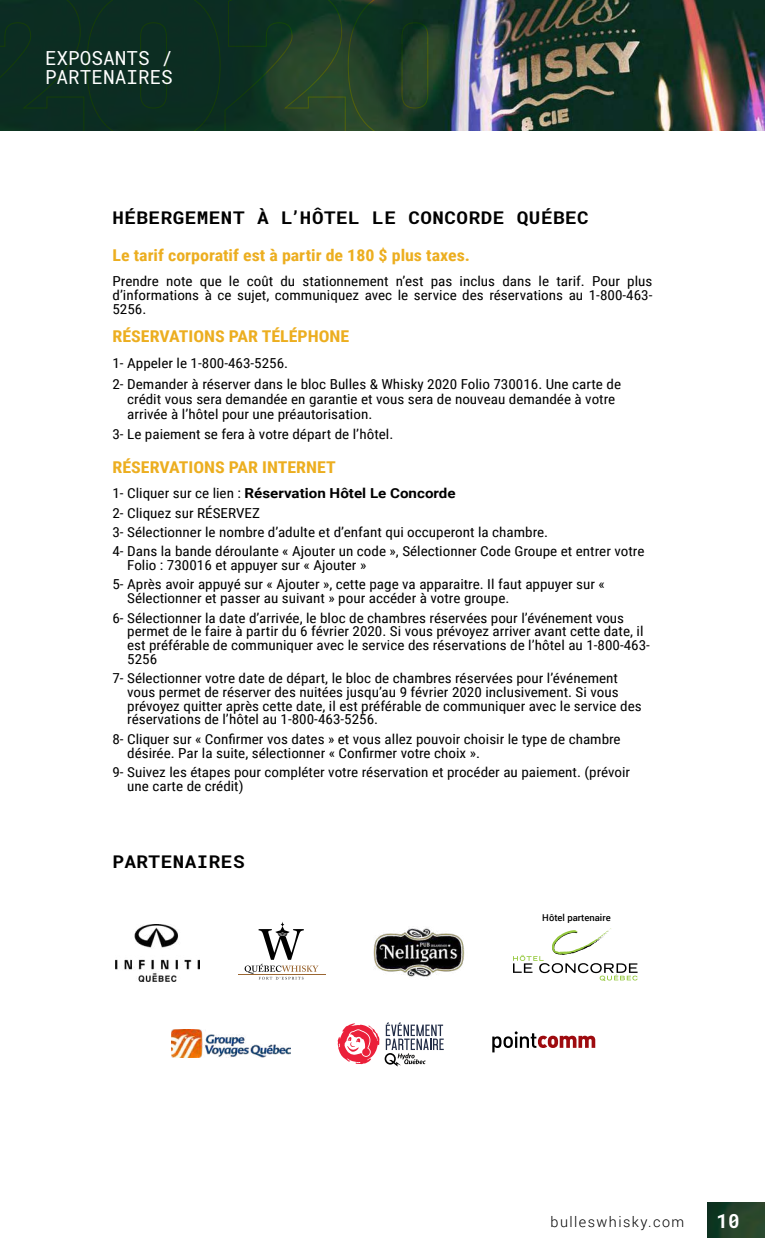
<style>
.page{position:relative;width:765px;height:1260px;background:#fff}
.page>*{position:absolute;margin:0;border:0;box-sizing:border-box;transform-origin:0 0}
.t1{font:19.38px/18.9px "Roboto Mono";color:#fff}
.t2{font:700 19.38px "Roboto Mono";color:#fff}
.t3{font:700 17.5px "Roboto Mono";letter-spacing:.025em;color:#000;scale:1.1 1}
.t4{font:700 16.25px "Roboto Condensed";color:#ecae20;scale:1.1 1}
.t5{font:300 14.38px "Roboto";letter-spacing:.1em;color:#000}
.t6{font:13.75px/13.8px "Roboto Condensed";color:#000;scale:1.1 1}
.t7{font:700 13.75px "Roboto";color:#000;scale:1.1 1}
.t8{font:500 9.38px "Roboto";color:#000}
.s1{font-family:"Roboto Condensed";font-weight:400}
</style>
<div class="page">
<img style="left:449px;top:0;width:316px;height:131px">
<svg style="left:0;top:0;width:449px;height:131px;background:#133422"></svg>
<img style="left:707px;top:1202px;width:58px;height:36px">
<img style="left:172px;top:1029px;width:119px;height:29px">
<svg style="left:492px;top:1031px;width:103px;height:21px"></svg>
<hr style="left:239px;top:975px;width:87px;height:1px;background:#9a6632">
<svg style="left:245px;top:921px;width:73px;height:59px"></svg>
<img style="left:373px;top:928px;width:92px;height:49px">
<img style="left:115px;top:925px;width:84px;height:56px">
<svg style="left:338px;top:1022px;width:106px;height:45px"></svg>
<svg style="left:513px;top:928px;width:125px;height:53px"></svg>
<h1 class="t1" style="left:45px;top:48px;width:129px">EXPOSANTS /<br>PARTENAIRES</h1>
<p class="t3" style="left:112px;top:206px;width:434px">HÉBERGEMENT À L’HÔTEL LE CONCORDE QUÉBEC</p>
<p class="t4" style="left:112px;top:244px;width:327px">Le tarif corporatif est à partir de 180 $ plus taxes.</p>
<p class="t6" style="left:112px;top:274px;width:492px;text-align:justify">Prendre note que le coût du stationnement n’est pas inclus dans le tarif. Pour plus d’informations à ce sujet, communiquez avec le service des réservations au 1-800-463- 5256.</p>
<p class="t4" style="left:112px;top:325px;width:217px">RÉSERVATIONS PAR TÉLÉPHONE</p>
<p class="t6" style="left:112px;top:352px;width:464px;line-height:20.6px">1- Appeler le 1-800-463-5256.<br>2- Demander à réserver dans le bloc Bulles &amp; Whisky 2020 Folio 730016. Une carte de</p>
<p class="t6" style="left:127px;top:391px;width:445px;line-height:15px">crédit vous sera demandée en garantie et vous sera de nouveau demandée à votre arrivée à l’hôtel pour une préautorisation.</p>
<p class="t6" style="left:112px;top:427px;width:257px">3- Le paiement se fera à votre départ de l’hôtel.</p>
<p class="t4" style="left:112px;top:456px;width:205px">RÉSERVATIONS PAR INTERNET</p>
<p class="t7" style="left:112px;top:484px;width:314px"><span class="s1">1- Cliquer sur ce lien :</span> Réservation Hôtel Le Concorde</p>
<p class="t6" style="left:112px;top:502px;width:485px;line-height:19.4px">2- Cliquez sur RÉSERVEZ<br>3- Sélectionner le nombre d’adulte et d’enfant qui occuperont la chambre.<br>4- Dans la bande déroulante « Ajouter un code », Sélectionner Code Groupe et entrer votre</p>
<p class="t6" style="left:112px;top:555px;width:449px;line-height:19.4px;text-indent:15px">Folio : 730016 et appuyer sur « Ajouter »<br>5- Après avoir appuyé sur « Ajouter », cette page va apparaitre. Il faut appuyer sur «</p>
<p class="t6" style="left:112px;top:588px;width:467px;line-height:19.4px;text-indent:15px">Sélectionner et passer au suivant » pour accéder à votre groupe.<br>6- Sélectionner la date d’arrivée, le bloc de chambres réservées pour l’événement vous</p>
<p class="t6" style="left:127px;top:624px;width:477px">permet de le faire à partir du 6 février 2020. Si vous prévoyez arriver avant cette date, il est préférable de communiquer avec le service des réservations de l’hôtel au 1-800-463-<br>5256</p>
<p class="t6" style="left:127px;top:671px;width:469px;text-indent:-15px">7- Sélectionner votre date de départ, le bloc de chambres réservées pour l’événement vous permet de réserver des nuitées jusqu’au 9 février 2020 inclusivement. Si vous prévoyez quitter après cette date, il est préférable de communiquer avec le service des réservations de l’hôtel au 1-800-463-5256.</p>
<p class="t6" style="left:127px;top:732px;width:450px;text-indent:-15px">8- Cliquer sur « Confirmer vos dates » et vous allez pouvoir choisir le type de chambre désirée. Par la suite, sélectionner « Confirmer votre choix ».</p>
<p class="t6" style="left:127px;top:765px;width:459px;text-indent:-15px">9- Suivez les étapes pour compléter votre réservation et procéder au paiement. (prévoir une carte de crédit)</p>
<p class="t3" style="left:112px;top:850px;width:122px">PARTENAIRES</p>
<p class="t8" style="left:542px;top:911px;width:70px">Hôtel partenaire</p>
<p class="t5" style="left:551px;top:1212px;width:135px">bulleswhisky.com</p>
<h1 class="t2" style="left:717px;top:1207px;width:25px">10</h1>
</div>
